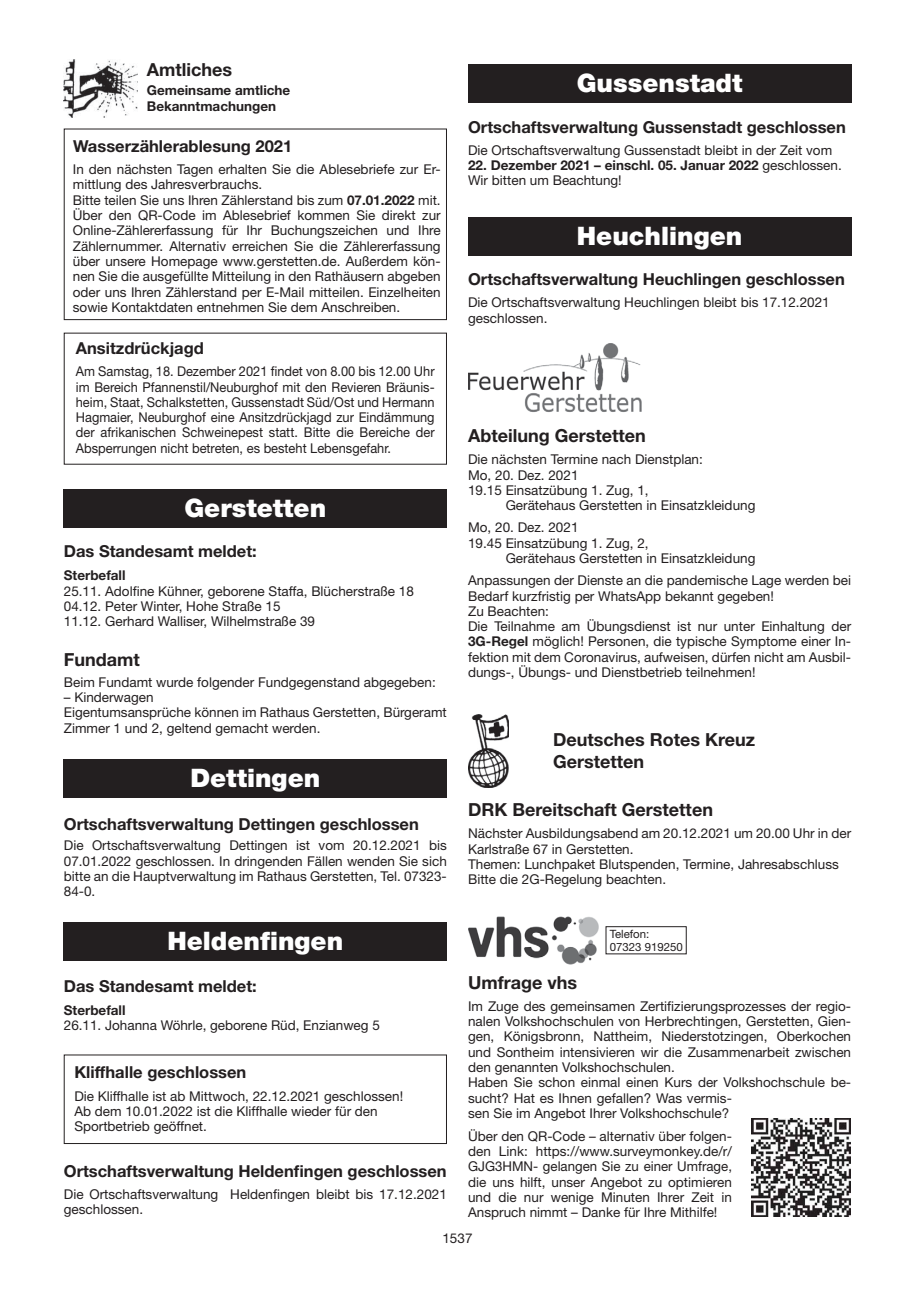
<style>
.page{position:relative;width:915px;height:1297px;background:#fff}
.page>*{position:absolute;margin:0;border:0;box-sizing:border-box;transform-origin:0 0}
.t1{font:900 25.5px "Helvetica Neue LT Std";color:#fff}
.t2{font:700 18px/21.6px "Helvetica Neue LT Std";color:#231f20}
.t3{font:700 16.5px "Helvetica Neue LT Std";color:#231f20}
.t4{font:13.5px/15.3px "Helvetica Neue LT Std";color:#231f20}
.t5{font:13.5px/15.3px "Helvetica Neue LT Std";color:#231f20;text-align:justify;scale:.95 1}
.t6{font:700 13.5px/16.2px "Helvetica Neue LT Std";color:#231f20}
.t7{font:11.4px/13.6px "Helvetica Neue LT Std";color:#231f20}
.s1{font-weight:700}
.s2{font-weight:400}
</style>
<div class="page">
<img style="left:64px;top:60px;width:74px;height:58px">
<div style="left:64px;top:489px;width:382px;height:38px;background:#231f20"></div>
<div style="left:64px;top:759px;width:382px;height:38px;background:#231f20"></div>
<div style="left:64px;top:923px;width:382px;height:38px;background:#231f20"></div>
<div style="left:468px;top:65px;width:382px;height:38px;background:#231f20"></div>
<div style="left:468px;top:217px;width:382px;height:39px;background:#231f20"></div>
<img style="left:468px;top:343px;width:173px;height:69px">
<img style="left:468px;top:715px;width:40px;height:72px">
<div style="left:605px;top:926px;width:81px;height:28px;border:1px solid #231f20"></div>
<img style="left:468px;top:916px;width:130px;height:48px">
<div style="left:64px;top:1054px;width:382px;height:90px;border:1px solid #231f20"></div>
<img style="left:751px;top:1118px;width:99px;height:99px">
<svg style="left:63px;top:128px;width:384px;height:337px"></svg>
<h2 class="t2" style="left:147px;top:61px;width:87px">Amtliches</h2>
<p class="t6" style="left:147px;top:84px;width:145px">Gemeinsame amtliche<br>Bekanntmachungen</p>
<p class="t3" style="left:73px;top:140px;width:221px">Wasserzählerablesung 2021</p>
<p class="t4" style="left:73px;top:163px;width:369px">In den nächsten Tagen erhalten Sie die Ablesebriefe zur Er&shy;mittlung des Jahresverbrauchs.<br>Bitte teilen Sie uns Ihren Zählerstand bis zum <span class="s1">07.01.2022</span> mit.<br>Über den QR-Code im Ablesebrief kommen Sie direkt zur Online-Zählererfassung für Ihr Buchungszeichen und Ihre Zählernummer. Alternativ erreichen Sie die Zählererfassung über unsere Homepage www.gerstetten.de. Außerdem kön&shy;nen Sie die ausgefüllte Mitteilung in den Rathäusern abgeben oder uns Ihren Zählerstand per E-Mail mitteilen. Einzelheiten sowie Kontaktdaten entnehmen Sie dem Anschreiben.</p>
<p class="t3" style="left:76px;top:342px;width:130px">Ansitzdrückjagd</p>
<p class="t5" style="left:76px;top:365px;width:379px">Am Samstag, 18. Dezember 2021 findet von 8.00 bis 12.00 Uhr im Bereich Pfannenstil/Neuburghof mit den Revieren Bräunis&shy;heim, Staat, Schalkstetten, Gussenstadt Süd/Ost und Hermann Hagmaier, Neuburghof eine Ansitzdrückjagd zur Eindämmung der afrikanischen Schweinepest statt. Bitte die Bereiche der Absperrungen nicht betreten, es besteht Lebensgefahr.</p>
<h1 class="t1" style="left:184px;top:498px;width:143px">Gerstetten</h1>
<p class="t3" style="left:64px;top:546px;width:194px">Das Standesamt meldet:</p>
<p class="t6" style="left:64px;top:569px;width:63px">Sterbefall</p>
<p class="t4" style="left:64px;top:585px;width:351px">25.11. Adolfine Kühner, geborene Staffa, Blücherstraße 18<br>04.12. Peter Winter, Hohe Straße 15<br>11.12. Gerhard Walliser, Wilhelmstraße 39</p>
<h2 class="t2" style="left:64px;top:651px;width:77px">Fundamt</h2>
<p class="t4" style="left:64px;top:676px;width:373px">Beim Fundamt wurde folgender Fundgegenstand abgegeben:</p>
<p class="t4" style="left:64px;top:691px;width:384px">– Kinderwagen<br>Eigentumsansprüche können im Rathaus Gerstetten, Bürgeramt<br>Zimmer 1 und 2, geltend gemacht werden.</p>
<h1 class="t1" style="left:190px;top:769px;width:131px">Dettingen</h1>
<p class="t3" style="left:64px;top:818px;width:356px">Ortschaftsverwaltung Dettingen geschlossen</p>
<p class="t4" style="left:64px;top:839px;width:384px;text-align:justify">Die Ortschaftsverwaltung Dettingen ist vom 20.12.2021 bis 07.01.2022 geschlossen. In dringenden Fällen wenden Sie sich bitte an die Hauptverwaltung im Rathaus Gerstetten, Tel. 07323- 84-0.</p>
<h1 class="t1" style="left:167px;top:932px;width:177px">Heldenfingen</h1>
<p class="t3" style="left:64px;top:980px;width:194px">Das Standesamt meldet:</p>
<p class="t6" style="left:64px;top:1003px;width:63px">Sterbefall</p>
<p class="t4" style="left:64px;top:1019px;width:317px">26.11. Johanna Wöhrle, geborene Rüd, Enzianweg 5</p>
<p class="t3" style="left:74px;top:1067px;width:173px">Kliffhalle geschlossen</p>
<p class="t4" style="left:74px;top:1090px;width:330px">Die Kliffhalle ist ab Mittwoch, 22.12.2021 geschlossen!<br>Ab dem 10.01.2022 ist die Kliffhalle wieder für den<br>Sportbetrieb geöffnet.</p>
<p class="t3" style="left:64px;top:1165px;width:384px">Ortschaftsverwaltung Heldenfingen geschlossen</p>
<p class="t4" style="left:64px;top:1188px;width:384px">Die Ortschaftsverwaltung Heldenfingen bleibt bis 17.12.2021 geschlossen.</p>
<h1 class="t1" style="left:576px;top:74px;width:167px">Gussenstadt</h1>
<p class="t3" style="left:468px;top:121px;width:379px">Ortschaftsverwaltung Gussenstadt geschlossen</p>
<p class="t4" style="left:468px;top:144px;width:365px">Die Ortschaftsverwaltung Gussenstadt bleibt in der Zeit vom</p>
<p class="t6" style="left:468px;top:159px;width:375px;line-height:15.3px">22. Dezember 2021 – einschl. 05. Januar 2022 <span class="s2">geschlossen.<br>Wir bitten um Beachtung!</span></p>
<h1 class="t1" style="left:576px;top:227px;width:167px">Heuchlingen</h1>
<p class="t3" style="left:468px;top:274px;width:378px">Ortschaftsverwaltung Heuchlingen geschlossen</p>
<p class="t4" style="left:468px;top:297px;width:363px">Die Ortschaftsverwaltung Heuchlingen bleibt bis 17.12.2021 geschlossen.</p>
<h2 class="t2" style="left:468px;top:427px;width:179px">Abteilung Gerstetten</h2>
<p class="t4" style="left:468px;top:454px;width:236px">Die nächsten Termine nach Dienstplan:<br>Mo, 20. Dez. 2021<br>19.15 Einsatzübung 1. Zug, 1,</p>
<p class="t4" style="left:468px;top:496px;width:289px;line-height:22px;text-indent:38px">Gerätehaus Gerstetten in Einsatzkleidung<br>Mo, 20. Dez. 2021</p>
<p class="t4" style="left:505px;top:537px;width:251px;text-indent:-38px">19.45 Einsatzübung 1. Zug, 2,<br>Gerätehaus Gerstetten in Einsatzkleidung</p>
<p class="t4" style="left:468px;top:574px;width:384px">Anpassungen der Dienste an die pandemische Lage werden bei Bedarf kurzfristig per WhatsApp bekannt gegeben!<br>Zu Beachten:<br>Die Teilnahme am Übungsdienst ist nur unter Einhaltung der <span class="s1">3G-Regel</span> möglich! Personen, die typische Symptome einer In&shy;fektion mit dem Coronavirus, aufweisen, dürfen nicht am Ausbil&shy;dungs-, Übungs- und Dienstbetrieb teilnehmen!</p>
<h2 class="t2" style="left:553px;top:731px;width:203px">Deutsches Rotes Kreuz<br>Gerstetten</h2>
<h2 class="t2" style="left:468px;top:801px;width:246px">DRK Bereitschaft Gerstetten</h2>
<p class="t4" style="left:468px;top:828px;width:384px">Nächster Ausbildungsabend am 20.12.2021 um 20.00 Uhr in der Karlstraße 67 in Gerstetten.<br>Themen: Lunchpaket Blutspenden, Termine, Jahresabschluss Bitte die 2G-Regelung beachten.</p>
<p class="t7" style="left:609px;top:928px;width:75px">Telefon:<br>07323 919250</p>
<h2 class="t2" style="left:468px;top:973px;width:111px">Umfrage vhs</h2>
<p class="t4" style="left:468px;top:1000px;width:384px">Im Zuge des gemeinsamen Zertifizierungsprozesses der regio&shy;nalen Volkshochschulen von Herbrechtingen, Gerstetten, Gien&shy;gen, Königsbronn, Nattheim, Niederstotzingen, Oberkochen und Sontheim intensivieren wir die Zusammenarbeit zwischen den genannten Volkshochschulen.<br>Haben Sie schon einmal einen Kurs der Volkshochschule be&shy;sucht? Hat es Ihnen gefallen? Was vermis-<br>sen Sie im Angebot Ihrer Volkshochschule?</p>
<p class="t4" style="left:468px;top:1130px;width:265px;text-align:justify">Über den QR-Code – alternativ über folgen&shy;den Link: https://www.surveymonkey.de/r/ GJG3HMN- gelangen Sie zu einer Umfrage, die uns hilft, unser Angebot zu optimieren und die nur wenige Minuten Ihrer Zeit in Anspruch nimmt – Danke für Ihre Mithilfe!</p>
<p class="t4" style="left:442px;top:1232px;width:32px">1537</p>
</div>
